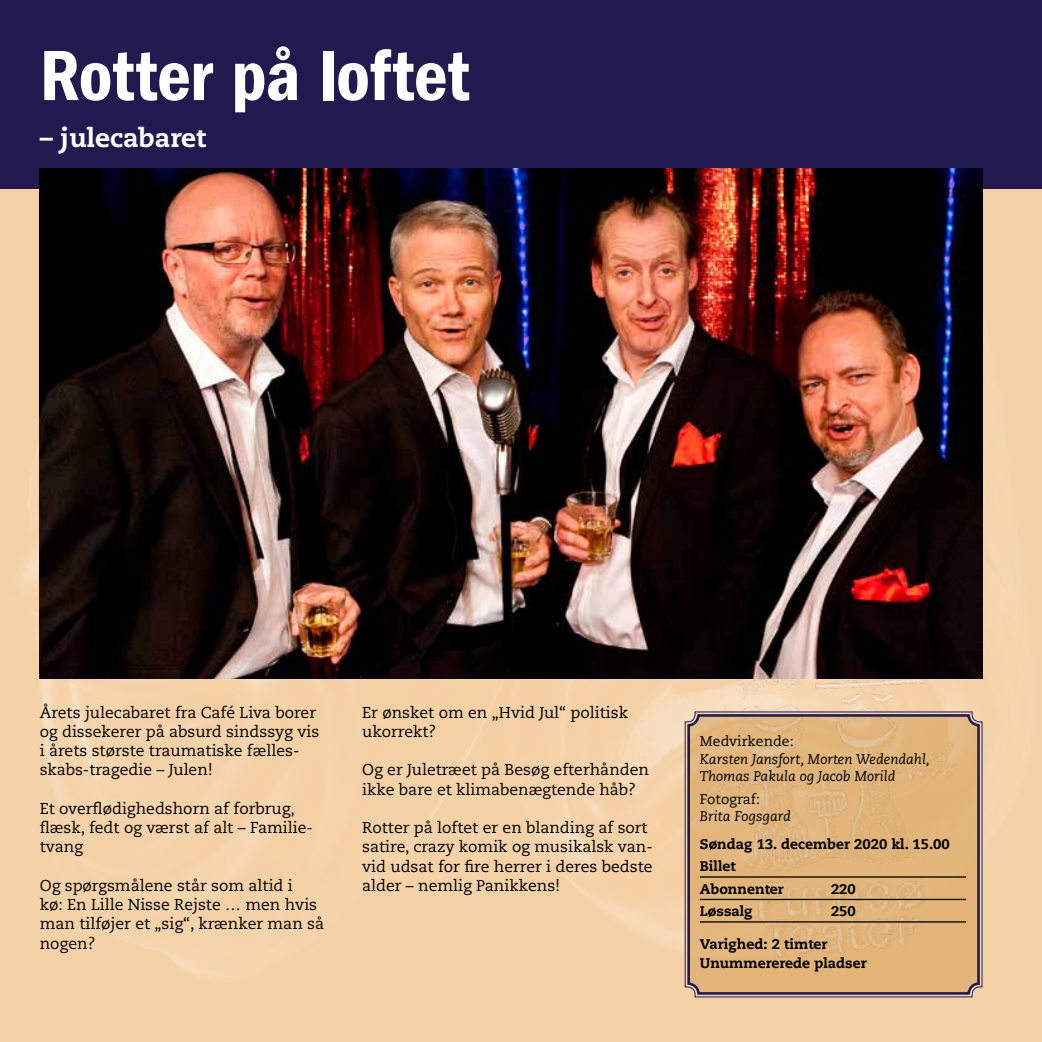
<style>
.page{position:relative;width:1042px;height:1042px;background:#fff}
.page>*{position:absolute;margin:0;border:0;box-sizing:border-box;transform-origin:0 0}
.t1{font:73.5px "ITC Franklin Gothic Std Dm Cd";letter-spacing:-.01em;color:#fff}
.t2{font:800 26.25px "Caecilia LT Std";color:#fff}
.t3{font:15.75px/19.2px "Caecilia LT Std";color:#000}
.t4{font:800 14px/22.4px "Caecilia LT Std";color:#000}
.t5{font:italic 14px/17.5px "Caecilia LT Std";color:#000}
.t6{font:14px "Caecilia LT Std";color:#000}
</style>
<div class="page">
<div style="left:0;top:189px;width:1042px;height:853px;background:#f5d1a8"></div>
<div style="left:0;top:0;width:1042px;height:189px;background:#221a4e"></div>
<img style="left:685px;top:679px;width:297px;height:32px">
<img style="left:40px;top:169px;width:942px;height:510px">
<svg style="left:684px;top:711px;width:299px;height:287px;background:#dbb07b"></svg>
<div style="left:687px;top:714px;width:293px;height:280px;border:3px solid #221a4e;border-radius:10px"></div>
<h1 class="t1" style="left:40px;top:34px;width:431px">Rotter på loftet</h1>
<h2 class="t2" style="left:40px;top:122px;width:168px">– julecabaret</h2>
<p class="t3" style="left:40px;top:703px;width:281px">Årets julecabaret fra Café Liva borer og dissekerer på absurd sindssyg vis i årets største traumatiske fælles&shy;skabs-tragedie – Julen!</p>
<p class="t3" style="left:40px;top:799px;width:272px">Et overflødighedshorn af forbrug, flæsk, fedt og værst af alt – Familie&shy;tvang</p>
<p class="t3" style="left:40px;top:876px;width:286px">Og spørgsmålene står som altid i<br>kø: En Lille Nisse Rejste … men hvis man tilføjer et „sig“, krænker man så nogen?</p>
<p class="t3" style="left:362px;top:703px;width:267px">Er ønsket om en „Hvid Jul“ politisk ukorrekt?</p>
<p class="t3" style="left:362px;top:760px;width:288px">Og er Juletræet på Besøg efterhånden ikke bare et klimabenægtende håb?</p>
<p class="t3" style="left:362px;top:818px;width:292px">Rotter på loftet er en blanding af sort satire, crazy komik og musikalsk van&shy;vid udsat for fire herrer i deres bedste alder – nemlig Panikkens!</p>
<p class="t6" style="left:700px;top:733px;width:95px">Medvirkende:</p>
<p class="t5" style="left:700px;top:750px;width:231px">Karsten Jansfort, Morten Wedendahl,<br>Thomas Pakula og Jacob Morild</p>
<p class="t6" style="left:700px;top:791px;width:61px">Fotograf:</p>
<p class="t5" style="left:700px;top:808px;width:93px">Brita Fogsgard</p>
<p class="t4" style="left:700px;top:832px;width:251px">Søndag 13. december 2020 kl. 15.00<br>Billet<br>Abonnenter</p>
<p class="t4" style="left:831px;top:877px;width:26px">220</p>
<p class="t4" style="left:700px;top:900px;width:54px">Løssalg</p>
<p class="t4" style="left:831px;top:900px;width:26px">250</p>
<p class="t4" style="left:700px;top:934px;width:168px;line-height:19.2px">Varighed: 2 timter<br>Unummererede pladser</p>
</div>
